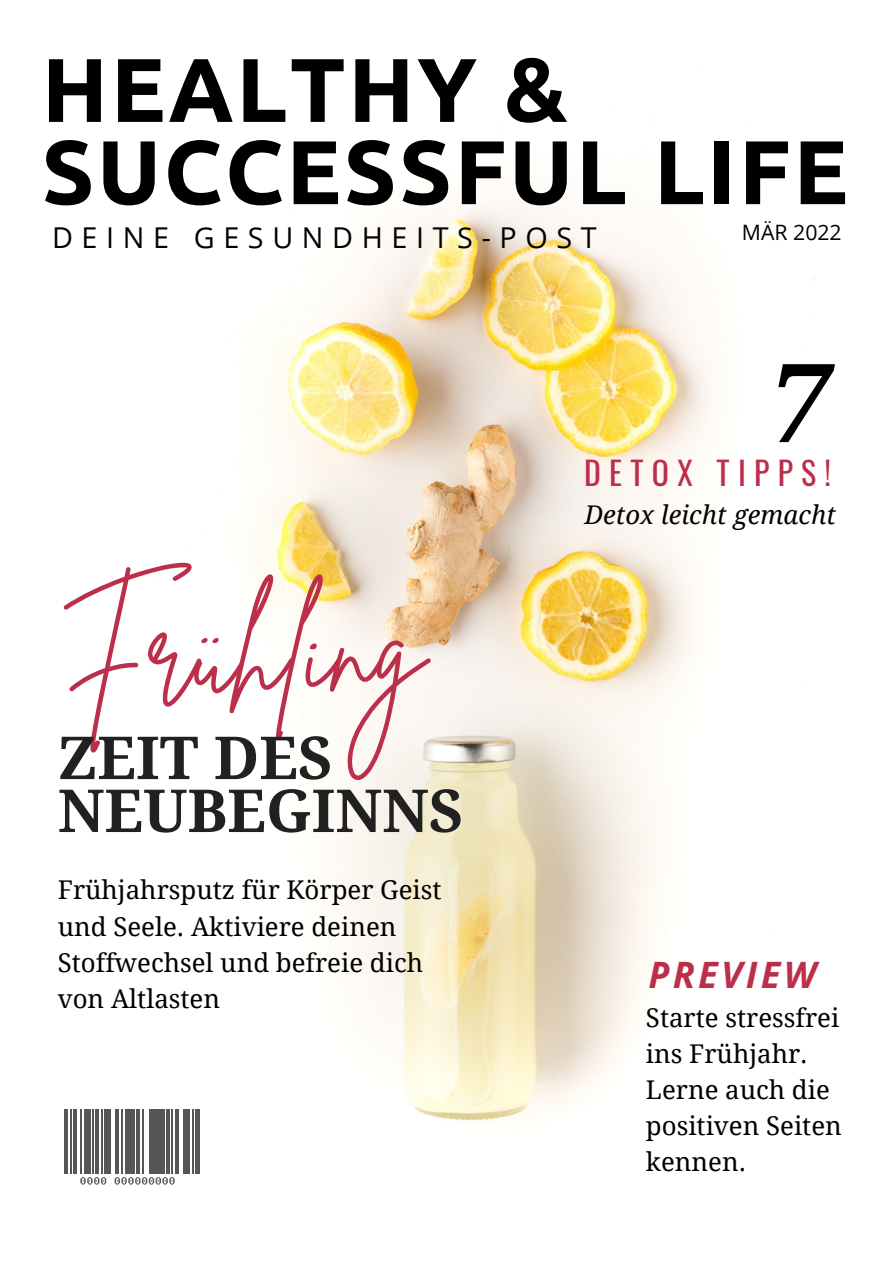
<style>
.page{position:relative;width:894px;height:1264px;background:#fff}
.page>*{position:absolute;margin:0;border:0;box-sizing:border-box;transform-origin:0 0}
.t1{font:116.7px "Brittany Signature";color:#bc2f4b}
.t2{font:italic 700 109.05px "Droid Serif";color:#000}
.t3{font:700 90.3px "Ubuntu";letter-spacing:.03em;color:#000}
.t4{font:700 59.25px/52.9px "Droid Serif";color:#212121}
.t5{font:italic 700 36.3px "Open Sans";letter-spacing:.09em;color:#bc2f4b}
.t6{font:31.8px "Oswald";letter-spacing:.26em;color:#bc2f4b}
.t7{font:28.65px "Open Sans";letter-spacing:.3em;color:#000}
.t8{font:25.8px/36px "Droid Serif";color:#000}
.t9{font:italic 25.8px "Droid Serif";color:#000}
.t10{font:21.15px "Open Sans";color:#000}
</style>
<div class="page">
<img style="left:106px;top:119px;width:708px;height:1066px">
<hr style="left:64px;top:1109px;width:4px;height:64px;background:#575656">
<svg style="left:114px;top:1109px;width:4px;height:64px"></svg>
<hr style="left:70px;top:1109px;width:1px;height:64px;background:#575656">
<div style="left:104px;top:1109px;width:7px;height:64px;background:#575656"></div>
<hr style="left:73px;top:1109px;width:3px;height:64px;background:#575656">
<div style="left:84px;top:1109px;width:7px;height:64px;background:#575656"></div>
<hr style="left:80px;top:1109px;width:2px;height:64px;background:#575656">
<hr style="left:96px;top:1109px;width:3px;height:64px;background:#575656">
<hr style="left:101px;top:1109px;width:2px;height:64px;background:#575656">
<hr style="left:175px;top:1109px;width:4px;height:64px;background:#575656">
<div style="left:184px;top:1109px;width:6px;height:64px;background:#575656"></div>
<hr style="left:192px;top:1109px;width:1px;height:64px;background:#575656">
<div style="left:195px;top:1109px;width:5px;height:64px;background:#575656"></div>
<hr style="left:121px;top:1109px;width:1px;height:64px;background:#575656">
<hr style="left:92px;top:1109px;width:2px;height:64px;background:#575656">
<hr style="left:136px;top:1109px;width:4px;height:64px;background:#575656">
<hr style="left:166px;top:1109px;width:4px;height:64px;background:#575656">
<hr style="left:142px;top:1109px;width:2px;height:64px;background:#575656">
<hr style="left:171px;top:1109px;width:2px;height:64px;background:#575656">
<div style="left:125px;top:1109px;width:9px;height:64px;background:#575656"></div>
<div style="left:149px;top:1109px;width:15px;height:64px;background:#575656"></div>
<svg style="left:80px;top:1177px;width:26px;height:7px"></svg>
<svg style="left:115px;top:1176px;width:60px;height:8px"></svg>
<p class="t3" style="left:42px;top:38px;width:527px">HEALTHY &amp;</p>
<p class="t3" style="left:42px;top:120px;width:807px">SUCCESSFUL LIFE</p>
<p class="t7" style="left:52px;top:217px;width:546px">DEINE GESUNDHEITS-POST</p>
<p class="t10" style="left:741px;top:218px;width:101px">MÄR 2022</p>
<p class="t1" style="left:58px;top:574px;width:368px">Frühling</p>
<p class="t4" style="left:58px;top:732px;width:407px">ZEIT DES<br>NEUBEGINNS</p>
<p class="t8" style="left:58px;top:872px;width:385px">Frühjahrsputz für Körper Geist und Seele. Aktiviere deinen<br>Stoffwechsel und befreie dich von Altlasten</p>
<p class="t2" style="left:767px;top:341px;width:62px">7</p>
<p class="t6" style="left:584px;top:448px;width:248px">DETOX TIPPS!</p>
<p class="t9" style="left:584px;top:500px;width:253px">Detox leicht gemacht</p>
<p class="t5" style="left:648px;top:949px;width:169px">PREVIEW</p>
<p class="t8" style="left:645px;top:1000px;width:197px">Starte stressfrei ins Frühjahr.<br>Lerne auch die positiven Seiten kennen.</p>
</div>
